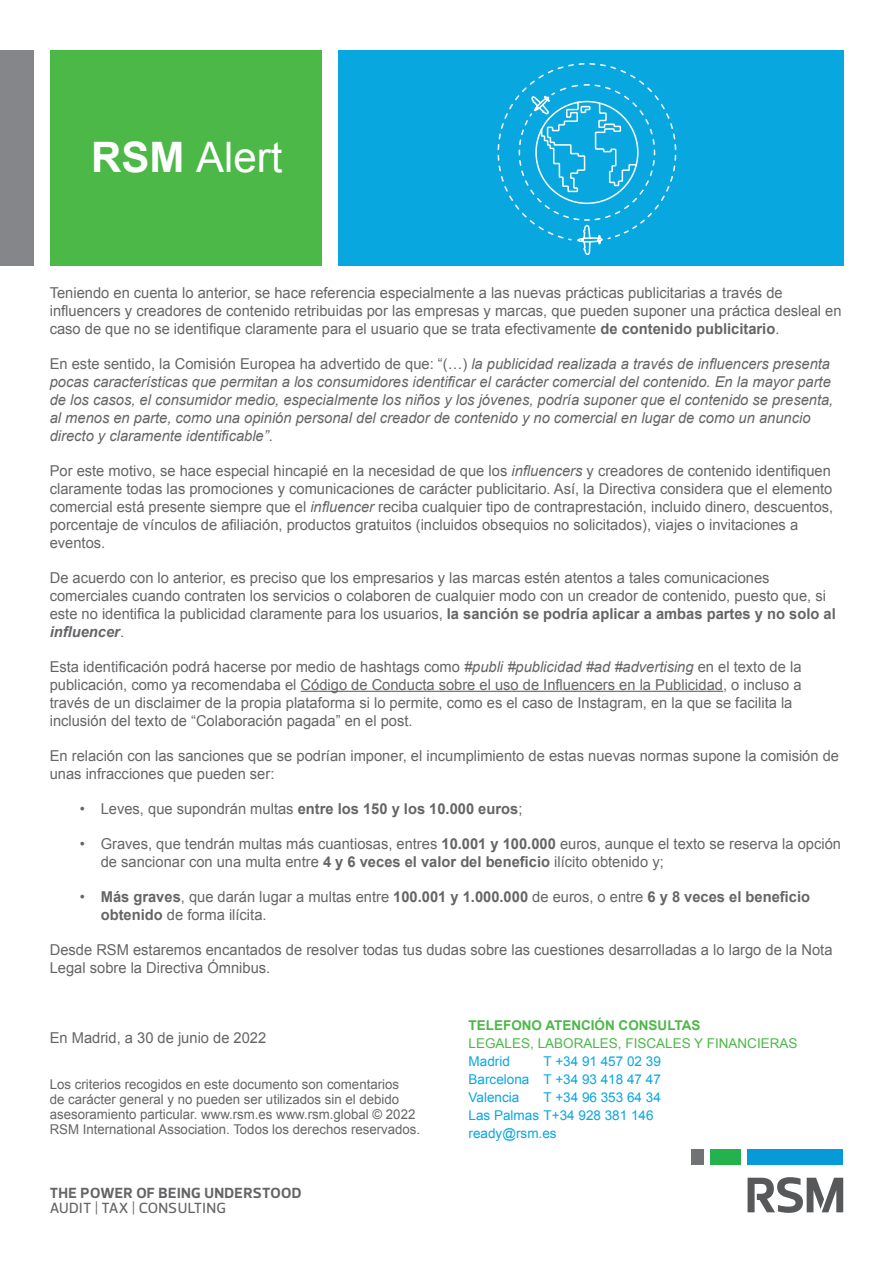
<style>
.page{position:relative;width:893px;height:1263px;background:#fff}
.page>*{position:absolute;margin:0;border:0;box-sizing:border-box;transform-origin:0 0}
.t1{font:42px "Arial";color:#fff}
.t2{font:15px/18px "Arial";color:#656568}
.t3{font:italic 15px/18px "Arial";color:#656568}
.t4{font:700 15px "Prelo";letter-spacing:.03em;color:#656568}
.t5{font:500 15px "Prelo";letter-spacing:.02em;color:#656568}
.t6{font:13.5px/15px "Arial";color:#656568}
.t7{font:13.5px/18px "Arial";color:#08a7e0;text-align:justify}
.t8{font:13.5px "Arial";color:#4cb848}
.t9{font:700 13.5px "Arial";color:#4cb848}
.s1{font-weight:700}
.s2{font-style:normal}
.s3{font-style:italic}
.s4{font-weight:700;font-style:italic}
</style>
<div class="page">
<div style="left:50px;top:50px;width:271px;height:215px;background:#4cb848"></div>
<div style="left:338px;top:50px;width:505px;height:215px;background:#08a7e0"></div>
<div style="left:0;top:50px;width:33px;height:215px;background:#848689"></div>
<hr style="left:301px;top:691px;width:422px;height:1px;background:#656568">
<div style="left:747px;top:1149px;width:96px;height:16px;background:#069ad9"></div>
<div style="left:691px;top:1149px;width:12px;height:16px;background:#717275"></div>
<div style="left:710px;top:1149px;width:31px;height:16px;background:#23b24b"></div>
<svg style="left:747px;top:1177px;width:96px;height:36px"></svg>
<svg style="left:491px;top:63px;width:192px;height:203px"></svg>
<h1 class="t1" style="left:91px;top:130px;width:193px"><span class="s1">RSM</span> Alert</h1>
<p class="t2" style="left:50px;top:283px;width:793px">Teniendo en cuenta lo anterior, se hace referencia especialmente a las nuevas prácticas publicitarias a través de influencers y creadores de contenido retribuidas por las empresas y marcas, que pueden suponer una práctica desleal en caso de que no se identifique claramente para el usuario que se trata efectivamente <span class="s1">de contenido publicitario</span>.</p>
<p class="t3" style="left:50px;top:355px;width:785px"><span class="s2">En este sentido, la Comisión Europea ha advertido de que: “(…)</span> la publicidad realizada a través de influencers presenta pocas características que permitan a los consumidores identificar el carácter comercial del contenido. En la mayor parte de los casos, el consumidor medio, especialmente los niños y los jóvenes, podría suponer que el contenido se presenta, al menos en parte, como una opinión personal del creador de contenido y no comercial en lugar de como un anuncio directo y claramente identificable”<span class="s2">.</span></p>
<p class="t2" style="left:50px;top:462px;width:785px">Por este motivo, se hace especial hincapié en la necesidad de que los <span class="s3">influencers</span> y creadores de contenido identifiquen claramente todas las promociones y comunicaciones de carácter publicitario. Así, la Directiva considera que el elemento comercial está presente siempre que el <span class="s3">influencer</span> reciba cualquier tipo de contraprestación, incluido dinero, descuentos, porcentaje de vínculos de afiliación, productos gratuitos (incluidos obsequios no solicitados), viajes o invitaciones a eventos.</p>
<p class="t2" style="left:50px;top:569px;width:787px">De acuerdo con lo anterior, es preciso que los empresarios y las marcas estén atentos a tales comunicaciones comerciales cuando contraten los servicios o colaboren de cualquier modo con un creador de contenido, puesto que, si este no identifica la publicidad claramente para los usuarios, <span class="s1">la sanción se podría aplicar a ambas partes y no solo al </span><span class="s4">influencer</span>.</p>
<p class="t2" style="left:50px;top:658px;width:753px">Esta identificación podrá hacerse por medio de hashtags como <span class="s3">#publi #publicidad #ad #advertising</span> en el texto de la publicación, como ya recomendaba el Código de Conducta sobre el uso de Influencers en la Publicidad, o incluso a través de un disclaimer de la propia plataforma si lo permite, como es el caso de Instagram, en la que se facilita la inclusión del texto de “Colaboración pagada” en el post.</p>
<p class="t2" style="left:50px;top:747px;width:791px">En relación con las sanciones que se podrían imponer, el incumplimiento de estas nuevas normas supone la comisión de unas infracciones que pueden ser:</p>
<p class="t2" style="left:80px;top:800px;width:444px">• Leves, que supondrán multas <span class="s1">entre los 150 y los 10.000 euros</span>;</p>
<p class="t2" style="left:101px;top:835px;width:742px;text-indent:-21px">• Graves, que tendrán multas más cuantiosas, entres <span class="s1">10.001 y 100.000</span> euros, aunque el texto se reserva la opción de sancionar con una multa entre <span class="s1">4 y 6 veces el valor del beneficio</span> ilícito obtenido y;</p>
<p class="t2" style="left:101px;top:888px;width:711px;text-indent:-21px">• <span class="s1">Más graves</span>, que darán lugar a multas entre <span class="s1">100.001 y 1.000.000</span> de euros, o entre <span class="s1">6 y 8 veces el beneficio obtenido</span> de forma ilícita.</p>
<p class="t2" style="left:50px;top:941px;width:784px">Desde RSM estaremos encantados de resolver todas tus dudas sobre las cuestiones desarrolladas a lo largo de la Nota<br>Legal sobre la Directiva Ómnibus.</p>
<p class="t2" style="left:50px;top:1029px;width:218px">En Madrid, a 30 de junio de 2022</p>
<p class="t6" style="left:50px;top:1077px;width:372px">Los criterios recogidos en este documento son comentarios<br>de carácter general y no pueden ser utilizados sin el debido asesoramiento particular. www.rsm.es www.rsm.global © 2022<br>RSM International Association. Todos los derechos reservados.</p>
<p class="t4" style="left:50px;top:1184px;width:253px">THE POWER OF BEING UNDERSTOOD</p>
<p class="t5" style="left:50px;top:1199px;width:178px">AUDIT | TAX | CONSULTING</p>
<p class="t9" style="left:469px;top:1016px;width:95px">TELEFONO ATENCI</p>
<p class="t9" style="left:595px;top:1016px;width:108px">ÓN CONSULTAS</p>
<p class="t8" style="left:469px;top:1034px;width:330px">LEGALES, LABORALES, FISCALES Y FINANCIERAS</p>
<p class="t7" style="left:469px;top:1052px;width:43px">Madrid</p>
<p class="t7" style="left:469px;top:1052px;width:194px;text-indent:75px">T +34 91 457 02 39<br>Barcelona T +34 93 418 47 47<br>Valencia</p>
<p class="t7" style="left:469px;top:1088px;width:194px;text-align:left;text-indent:75px">T +34 96 353 64 34<br>Las Palmas T+34 928 381 146 ready@rsm.es</p>
</div>
